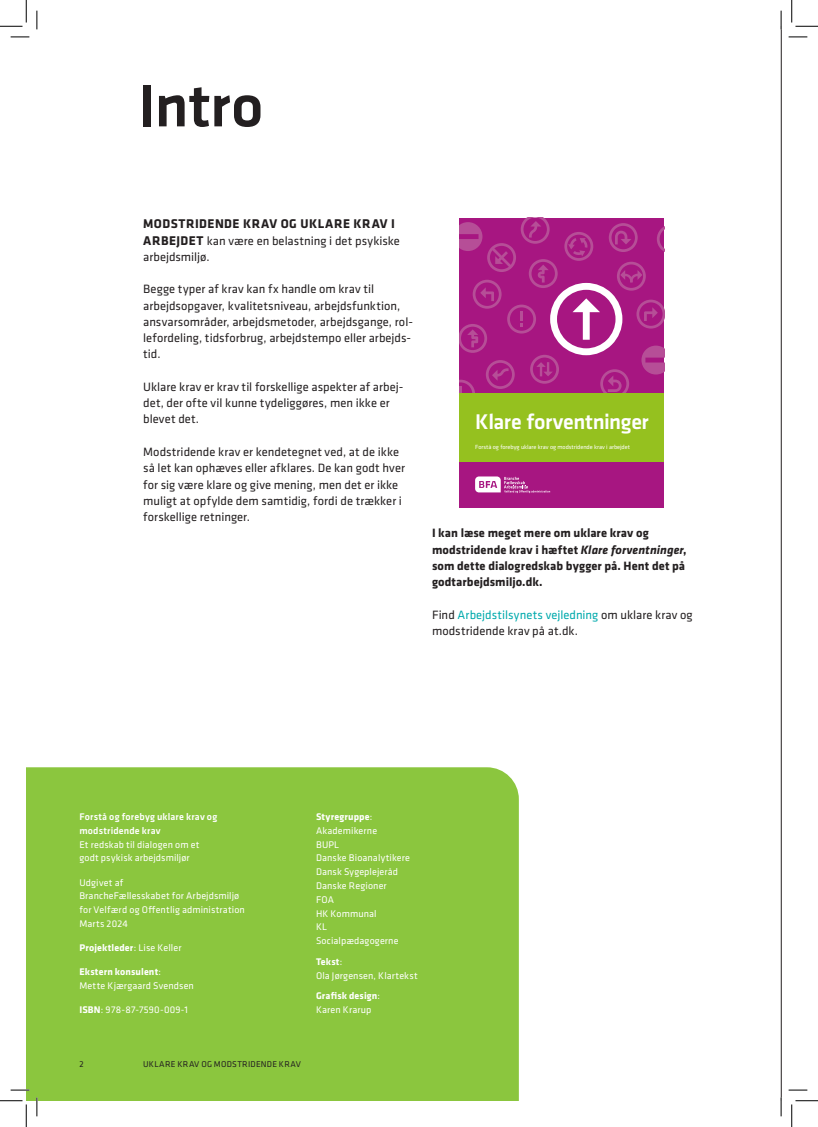
<style>
.page{position:relative;width:818px;height:1127px;background:#fff}
.page>*{position:absolute;margin:0;border:0;box-sizing:border-box;transform-origin:0 0}
.Rubrik-1{font:500 62.5px "Klavika";letter-spacing:-.005em;color:#231f20}
.t1{font:500 22px "Klavika";letter-spacing:-.015em;color:#fff}
.Brød{font:700 13.12px "Klavika";letter-spacing:.035em;color:#231f20}
.Brød-2{font:12.5px/16.2px "Klavika";color:#231f20}
.Brød-3{font:700 12.5px/16.2px "Klavika";letter-spacing:.005em;color:#231f20}
.Kilde{font:10px/13.8px "Klavika";letter-spacing:.01em;color:#fff}
.Kilde-2{font:700 10px/13.8px "Klavika";letter-spacing:.01em;color:#fff}
.Kilde-3{font:10px "Klavika";letter-spacing:.03em;color:#fff}
.t2{font:8.75px "Klavika Basic";letter-spacing:.03em;color:#231f20}
.t3{font:6.25px "Klavika";color:#fff}
.s1{font-weight:700;font-size:13.12px}
.s2{font-style:italic}
.s3{color:#00aaad}
.s4{font-weight:500}
.s5{font-weight:400}
.s6{font-weight:700}
</style>
<div class="page">
<div style="left:26px;top:767px;width:493px;height:333px;background:#8bc63e"></div>
<hr style="left:781px;top:26px;width:1px;height:1074px;background:#231f20">
<div style="left:459px;top:218px;width:205px;height:289px;background:#a71681"></div>
<svg style="left:459px;top:218px;width:205px;height:175px"></svg>
<div style="left:459px;top:393px;width:205px;height:68px;background:#95c11f"></div>
<svg style="left:475px;top:476px;width:75px;height:17px"></svg>
<svg style="left:11px;top:36px;width:18px;height:2px"></svg>
<svg style="left:788px;top:36px;width:19px;height:2px"></svg>
<svg style="left:11px;top:1088px;width:18px;height:2px"></svg>
<svg style="left:788px;top:1089px;width:19px;height:1px"></svg>
<svg style="left:36px;top:11px;width:2px;height:18px"></svg>
<svg style="left:36px;top:1097px;width:2px;height:18px"></svg>
<svg style="left:780px;top:11px;width:2px;height:18px"></svg>
<svg style="left:780px;top:1097px;width:2px;height:18px"></svg>
<svg style="left:0;top:0;width:27px;height:27px"></svg>
<svg style="left:0;top:1100px;width:27px;height:26px"></svg>
<svg style="left:791px;top:0;width:27px;height:27px"></svg>
<svg style="left:791px;top:1100px;width:27px;height:26px"></svg>
<p class="Rubrik-1" style="left:138px;top:63px;width:127px">Intro</p>
<p class="Brød" style="left:143px;top:214px;width:253px">MODSTRIDENDE KRAV OG UKLARE KRAV I</p>
<p class="Brød-2" style="left:143px;top:232px;width:258px"><span class="s1">ARBEJDET</span> kan være en belastning i det psykiske arbejdsmiljø.</p>
<p class="Brød-2" style="left:143px;top:280px;width:271px">Begge typer af krav kan fx handle om krav til arbejdsopgaver, kvalitetsniveau, arbejdsfunktion, ansvarsområder, arbejdsmetoder, arbejdsgange, rol&shy;lefordeling, tidsforbrug, arbejdstempo eller arbejds&shy;tid.</p>
<p class="Brød-2" style="left:143px;top:378px;width:262px">Uklare krav er krav til forskellige aspekter af arbej&shy;det, der ofte vil kunne tydeliggøres, men ikke er blevet det.</p>
<p class="Brød-2" style="left:143px;top:443px;width:263px">Modstridende krav er kendetegnet ved, at de ikke så let kan ophæves eller afklares. De kan godt hver for sig være klare og give mening, men det er ikke muligt at opfylde dem samtidig, fordi de trækker i forskellige retninger.</p>
<p class="t1" style="left:475px;top:407px;width:175px">Klare forventninger</p>
<p class="t3" style="left:475px;top:442px;width:156px">Forstå og forebyg uklare krav og modstridende krav i arbejdet</p>
<p class="Brød-3" style="left:432px;top:524px;width:256px">I kan læse meget mere om uklare krav og modstridende krav i hæftet <span class="s2">Klare forventninger</span>, som dette dialogredskab bygger på. Hent det på godtarbejdsmiljo.dk.</p>
<p class="Brød-2" style="left:432px;top:605px;width:262px">Find <span class="s3">Arbejdstilsynets vejledning</span> om uklare krav og modstridende krav på at.dk.</p>
<p class="Kilde" style="left:79px;top:809px;width:139px"><span class="s4">Forstå og forebyg uklare krav og modstridende krav<br></span>Et redskab til dialogen om et godt psykisk arbejdsmiljør</p>
<p class="Kilde" style="left:79px;top:874px;width:167px">Udgivet af<br>BrancheFællesskabet for Arbejdsmiljø for Velfærd og Offentlig administration<br>Marts 2024</p>
<p class="Kilde-2" style="left:79px;top:939px;width:104px">Projektleder<span class="s5">: Lise Keller</span></p>
<p class="Kilde" style="left:79px;top:964px;width:116px"><span class="s6">Ekstern konsulent</span>:<br>Mette Kjærgaard Svendsen</p>
<p class="Kilde-3" style="left:79px;top:1002px;width:110px"><span class="s6">ISBN</span>: 978-87-7590-009-1</p>
<p class="Kilde" style="left:316px;top:809px;width:96px"><span class="s6">Styregruppe</span>:<br>Akademikerne<br>BUPL<br>Danske Bioanalytikere<br>Dansk Sygeplejeråd<br>Danske Regioner<br>FOA<br>HK Kommunal<br>KL<br>Socialpædagogerne</p>
<p class="Kilde" style="left:316px;top:954px;width:103px"><span class="s6">Tekst</span>:<br>Ola Jørgensen, Klartekst</p>
<p class="Kilde-2" style="left:316px;top:988px;width:66px">Grafisk design<span class="s5">:<br>Karen Krarup</span></p>
<p class="t2" style="left:79px;top:1058px;width:6px">2</p>
<p class="t2" style="left:143px;top:1058px;width:159px">UKLARE KRAV OG MODSTRIDENDE KRAV</p>
</div>
